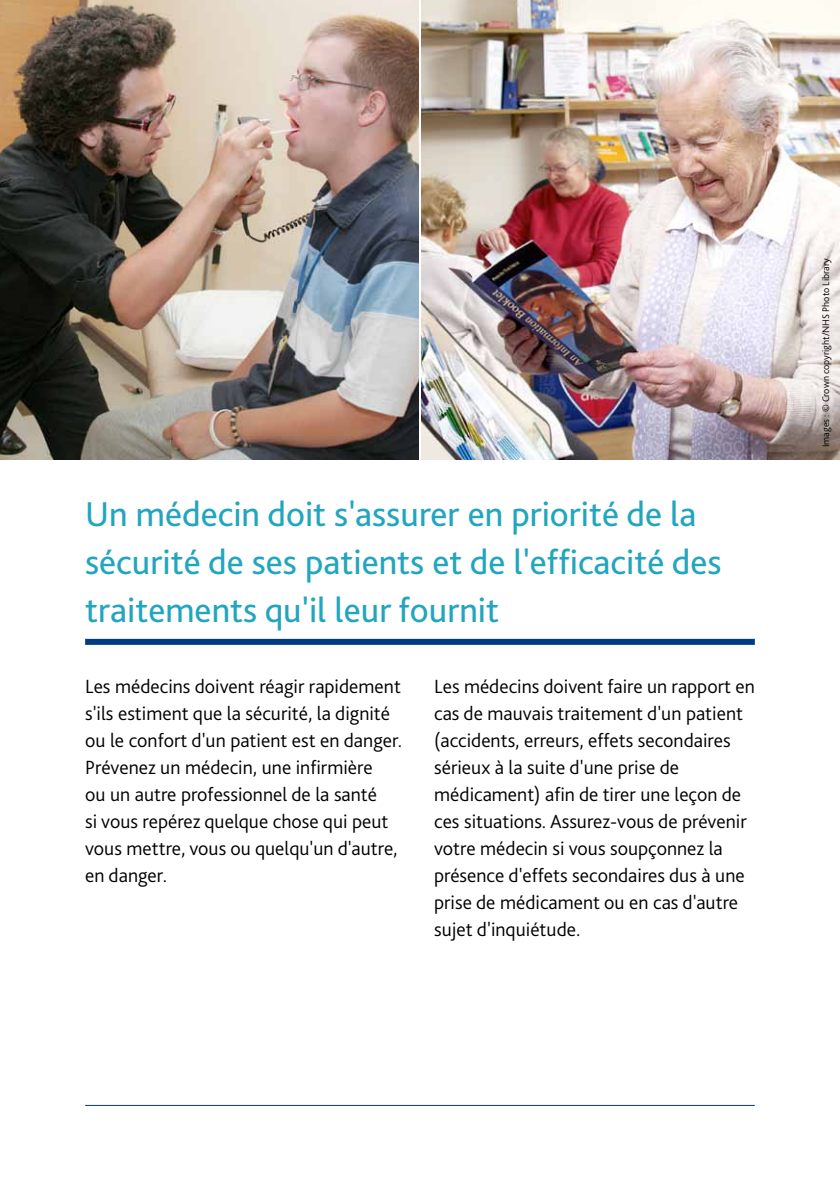
<style>
.page{position:relative;width:840px;height:1191px;background:#fff}
.page>*{position:absolute;margin:0;border:0;box-sizing:border-box;transform-origin:0 0}
.t1{font:36px/48px "Bliss 2";color:#22a5be}
.t2{font:300 20px/27px "Bliss 2";color:#000}
.t3{font:300 10px "Bliss 2";color:#000}
</style>
<div class="page">
<hr style="left:85px;top:1105px;width:669px;height:1px;background:#013b82">
<div style="left:85px;top:639px;width:669px;height:6px;background:#013b82"></div>
<img style="left:0;top:0;width:419px;height:459px">
<img style="left:421px;top:0;width:418px;height:459px">
<h1 class="t1" style="left:85px;top:489px;width:637px">Un médecin doit s'assurer en priorité de la sécurité de ses patients et de l'efficacité des traitements qu'il leur fournit</h1>
<p class="t2" style="left:85px;top:672px;width:318px">Les médecins doivent réagir rapidement s'ils estiment que la sécurité, la dignité ou le confort d'un patient est en danger.<br>Prévenez un médecin, une infirmière<br>ou un autre professionnel de la santé<br>si vous repérez quelque chose qui peut vous mettre, vous ou quelqu'un d'autre, en danger.</p>
<p class="t2" style="left:434px;top:672px;width:322px">Les médecins doivent faire un rapport en cas de mauvais traitement d'un patient (accidents, erreurs, effets secondaires sérieux à la suite d'une prise de médicament) afin de tirer une leçon de ces situations. Assurez-vous de prévenir votre médecin si vous soupçonnez la présence d'effets secondaires dus à une prise de médicament ou en cas d'autre sujet d'inquiétude.</p>
<p class="t3" style="left:819px;top:447px;width:190px;rotate:-90deg">Images : © Crown copyright/NHS Photo Library</p>
</div>
